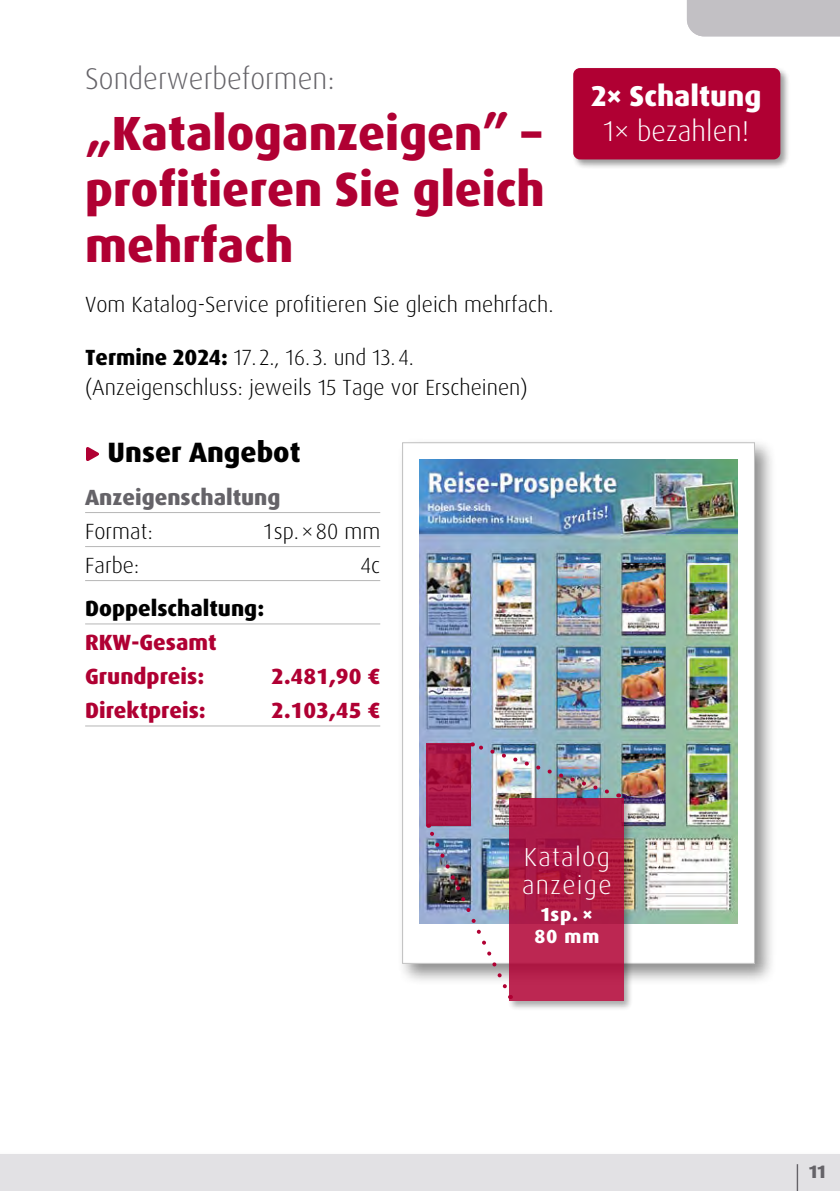
<style>
.page{position:relative;width:840px;height:1191px;background:#fff}
.page>*{position:absolute;margin:0;border:0;box-sizing:border-box;transform-origin:0 0}
.t1{font:800 48px/56px "Dax Pro";color:#b00033;text-align:justify}
.t2{font:300 30px "Dax Pro";color:#656368}
.t3{font:800 28.6px "Dax Pro";color:#fff}
.t4{font:300 28.6px "Dax Pro";color:#fff}
.t5{font:800 28px "Dax Pro";color:#000}
._123{font:300 26px "Dax Pro";letter-spacing:.05em;color:#fff}
._123-2{font:300 22px/30px "Dax Pro";color:#000}
._123-3{font:800 22px/34px "Dax Pro";color:#b00033}
.t6{font:800 22px "Dax Pro";color:#656368}
._123-4{font:800 22px "Dax Pro";color:#000}
._123-5{font:800 19px/22px "Dax Pro";color:#fff;text-align:center}
.t7{font:800 18px "Dax Pro";color:#656368}
.s1{font-weight:800}
</style>
<div class="page">
<div style="left:0;top:1154px;width:839px;height:37px;background:#e2e1e4"></div>
<svg style="left:796px;top:1164px;width:1px;height:27px"></svg>
<div style="left:686px;top:0;width:153px;height:36px;background:#c2c0c4"></div>
<div style="left:397px;top:437px;width:379px;height:549px;background:#000;opacity:.45"></div>
<div style="left:402px;top:443px;width:352px;height:520px;background:#fff"></div>
<img style="left:419px;top:460px;width:318px;height:463px">
<svg style="left:426px;top:743px;width:44px;height:80px;background:#a81543"></svg>
<div style="left:506px;top:795px;width:126px;height:216px;background:#000;opacity:.4"></div>
<svg style="left:509px;top:798px;width:113px;height:202px;background:#b11d48"></svg>
<img style="left:425px;top:823px;width:85px;height:176px">
<img style="left:471px;top:741px;width:140px;height:55px">
<div style="left:571px;top:66px;width:219px;height:103px;background:#000;opacity:.4"></div>
<div style="left:573px;top:68px;width:206px;height:91px;background:#b00033;border-radius:7px"></div>
<hr style="left:85px;top:512px;width:295px;height:1px;background:#b6b6b6">
<hr style="left:85px;top:546px;width:295px;height:1px;background:#b6b6b6">
<hr style="left:85px;top:580px;width:295px;height:1px;background:#b6b6b6">
<hr style="left:85px;top:623px;width:295px;height:1px;background:#b6b6b6">
<hr style="left:85px;top:725px;width:295px;height:1px;background:#b6b6b6">
<svg style="left:86px;top:447px;width:12px;height:13px"></svg>
<p class="t2" style="left:85px;top:59px;width:251px">Sonderwerbeformen:</p>
<p class="t1" style="left:85px;top:106px;width:461px">„Kataloganzeigen” – profitieren Sie gleich mehrfach</p>
<p class="_123-2" style="left:85px;top:290px;width:469px">Vom Katalog-Service profitieren Sie gleich mehrfach.</p>
<p class="_123-2" style="left:85px;top:342px;width:443px"><span class="s1">Termine 2024:</span> 17. 2., 16. 3. und 13. 4. (Anzeigenschluss: jeweils 15 Tage vor Erscheinen)</p>
<p class="t5" style="left:108px;top:434px;width:194px">Unser Angebot</p>
<p class="t6" style="left:85px;top:483px;width:197px">Anzeigenschaltung</p>
<p class="_123-2" style="left:85px;top:516px;width:69px">Format:</p>
<p class="_123-2" style="left:262px;top:516px;width:119px">1sp.×80 mm</p>
<p class="_123-2" style="left:85px;top:550px;width:56px">Farbe:</p>
<p class="_123-2" style="left:360px;top:550px;width:22px">4c</p>
<p class="_123-4" style="left:85px;top:594px;width:180px">Doppelschaltung:</p>
<p class="_123-3" style="left:85px;top:626px;width:133px">RKW-Gesamt<br>Grundpreis:</p>
<p class="_123-3" style="left:271px;top:660px;width:110px">2.481,90 €</p>
<p class="_123-3" style="left:85px;top:694px;width:122px">Direktpreis:</p>
<p class="_123-3" style="left:271px;top:694px;width:110px">2.103,45 €</p>
<p class="t3" style="left:590px;top:78px;width:172px">2× Schaltung</p>
<p class="t4" style="left:603px;top:113px;width:147px">1× bezahlen!</p>
<p class="_123" style="left:523px;top:840px;width:87px">Katalog</p>
<p class="_123" style="left:522px;top:868px;width:91px">anzeige</p>
<p class="_123-5" style="left:534px;top:903px;width:67px">1sp. ×<br>80 mm</p>
<p class="t7" style="left:808px;top:1160px;width:18px">11</p>
</div>
